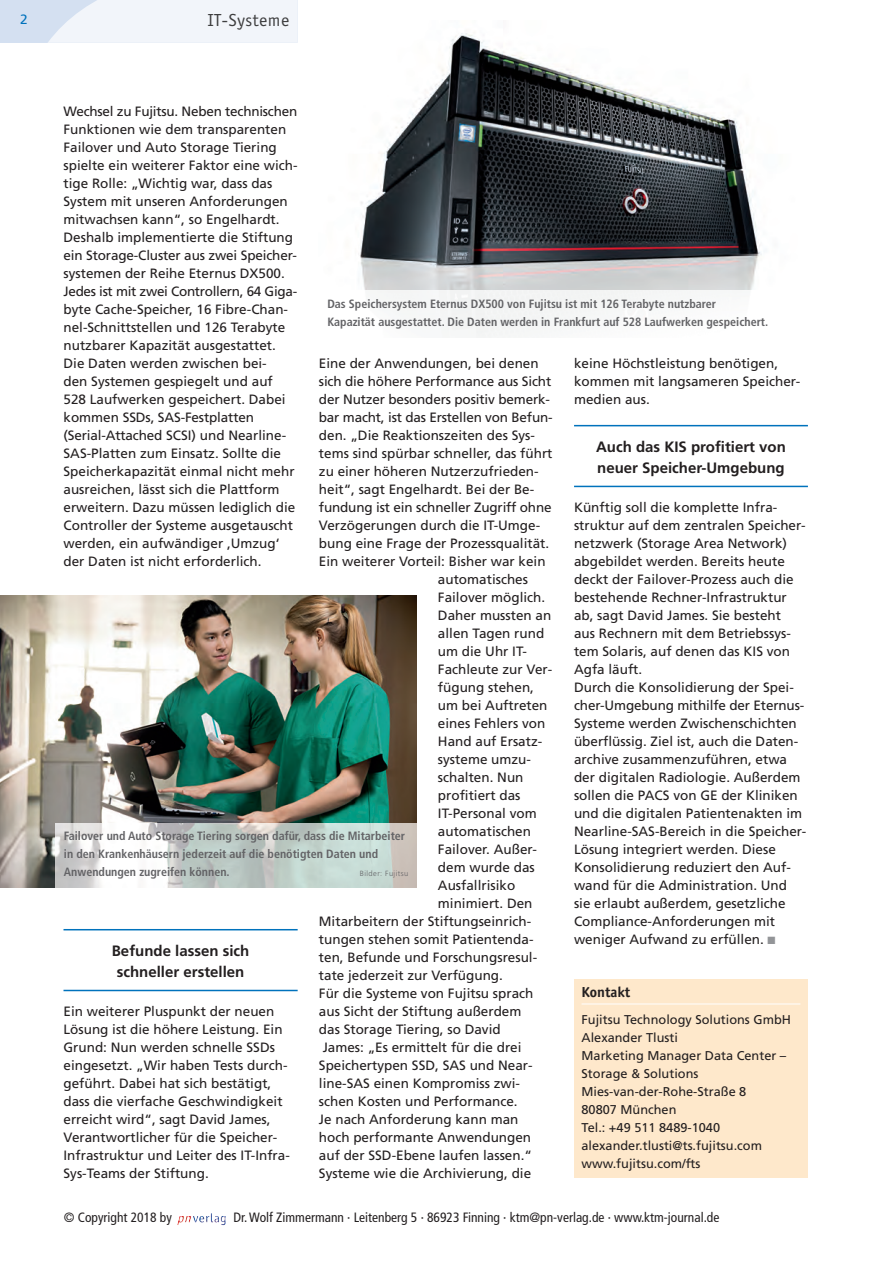
<style>
.page{position:relative;width:893px;height:1263px;background:#fff}
.page>*{position:absolute;margin:0;border:0;box-sizing:border-box;transform-origin:0 0}
.t1{font:18px "Officina Sans";letter-spacing:.03em;color:#3e3e3f}
.t2{font:700 15px/21px "Frutiger";color:#231f20;text-align:center}
.t3{font:700 15px "Officina Sans";color:#231f20}
.t4{font:13.5px/18px "Frutiger";color:#231f20}
.t5{font:condensed 13.5px "Frutiger";color:#231f20}
.t6{font:13.5px "Frutiger";color:#0072bc}
.t7{font:12.75px/18px "Frutiger";color:#231f20}
.t8{font:700 condensed 12px/18px "Frutiger";color:#636366}
.t9{font:300 7.5px "Frutiger";letter-spacing:.055em;color:#636366}
.s1{color:#939598}
</style>
<div class="page">
<div style="left:0;top:0;width:298px;height:43px;background:#d4e0f1"></div>
<svg style="left:48px;top:0;width:250px;height:43px;background:#eff3f9"></svg>
<img style="left:360px;top:33px;width:402px;height:258px">
<hr style="left:64px;top:929px;width:234px;height:1px;background:#0072bc">
<hr style="left:64px;top:990px;width:234px;height:1px;background:#0072bc">
<hr style="left:574px;top:425px;width:234px;height:1px;background:#0072bc">
<hr style="left:574px;top:486px;width:234px;height:1px;background:#0072bc">
<div style="left:574px;top:980px;width:234px;height:198px;background:#fee8cb"></div>
<hr style="left:582px;top:1003px;width:218px;height:1px;background:#fff">
<img style="left:0;top:595px;width:417px;height:292px">
<img style="left:55px;top:823px;width:362px;height:64px">
<img style="left:190px;top:1213px;width:36px;height:13px">
<p class="t6" style="left:20px;top:14px;width:9px">2</p>
<h1 class="t1" style="left:208px;top:14px;width:83px">IT-Systeme</h1>
<p class="t4" style="left:64px;top:104px;width:236px">Wechsel zu Fujitsu. Neben tech ni schen Funktionen wie dem transparenten Failover und Auto Storage Tiering spielte ein weiterer Faktor eine wich&shy;tige Rolle: „Wichtig war, dass das System mit unseren An for derungen mitwachsen kann“, so Engelhardt.<br>Deshalb implementierte die Stiftung ein Storage-Cluster aus zwei Speicher&shy;systemen der Reihe Eternus DX500.<br>Jedes ist mit zwei Controllern, 64 Giga&shy;byte Cache-Speicher, 16 Fibre-Chan&shy;nel-Schnittstellen und 126 Terabyte nutzbarer Kapazität ausge stattet.<br>Die Daten werden zwischen bei-<br>den Systemen gespiegelt und auf 528 Lauf werken gespeichert. Dabei kommen SSDs, SAS-Festplatten (Serial-Attached SCSI) und Nearline-SAS-Platten zum Einsatz. Sollte die Speicher kapazität einmal nicht mehr aus reichen, lässt sich die Plattform erweitern. Dazu müssen lediglich die Controller der Systeme ausgetauscht werden, ein aufwändiger ,Umzug‘ der Daten ist nicht erforderlich.</p>
<p class="t8" style="left:327px;top:295px;width:442px">Das Speichersystem Eternus DX500 von Fujitsu ist mit 126 Terabyte nutzbarer<br>Kapazität ausgestattet. Die Daten werden in Frankfurt auf 528 Laufwerken gespeichert.</p>
<p class="t4" style="left:574px;top:356px;width:228px">keine Höchst leistung benötigen, kommen mit langsameren Speicher&shy;medien aus.</p>
<p class="t2" style="left:596px;top:437px;width:191px;text-align:left">Auch das KIS profitiert von neuer Speicher-Umgebung</p>
<p class="t4" style="left:574px;top:500px;width:234px">Künftig soll die komplette Infra&shy;struktur auf dem zentralen Speicher&shy;netzwerk (Storage Area Network) abgebildet werden. Bereits heute deckt der Failover-Prozess auch die bestehende Rechner-Infrastruktur ab, sagt David James. Sie besteht<br>aus Rechnern mit dem Betriebssys&shy;tem Solaris, auf denen das KIS von Agfa läuft.<br>Durch die Konsolidierung der Spei&shy;cher-Umgebung mithilfe der Eternus-Systeme werden Zwischenschichten überflüssig. Ziel ist, auch die Daten&shy;archive zusammenzuführen, etwa der digitalen Radiologie. Außerdem sollen die PACS von GE der Kliniken und die digitalen Patientenakten im Nearline-SAS-Bereich in die Speicher-Lösung integriert werden. Diese Konsolidierung reduziert den Auf&shy;wand für die Administration. Und sie erlaubt außerdem, gesetz liche Compliance-Anforderungen mit weniger Aufwand zu erfüllen. <span class="s1">■</span></p>
<p class="t4" style="left:319px;top:356px;width:221px">Eine der Anwendungen, bei denen</p>
<p class="t4" style="left:319px;top:374px;width:234px">sich die höhere Performance aus Sicht</p>
<p class="t4" style="left:319px;top:392px;width:233px">der Nutzer besonders positiv bemerk-</p>
<p class="t4" style="left:319px;top:410px;width:235px">bar macht, ist das Erstellen von Be fun -</p>
<p class="t4" style="left:319px;top:428px;width:218px">den. „Die Reaktionszeiten des Sys-</p>
<p class="t4" style="left:319px;top:446px;width:235px">tems sind spürbar schneller, das führt</p>
<p class="t4" style="left:319px;top:464px;width:221px">zu einer höheren Nutzerzufrieden-</p>
<p class="t4" style="left:319px;top:482px;width:217px">heit“, sagt Engelhardt. Bei der Be -</p>
<p class="t4" style="left:319px;top:500px;width:234px">fundung ist ein schneller Zugriff ohne</p>
<p class="t4" style="left:319px;top:518px;width:223px">Ver zögerungen durch die IT-Umge-</p>
<p class="t4" style="left:319px;top:536px;width:232px">bung eine Frage der Prozessqualität.</p>
<p class="t4" style="left:319px;top:554px;width:228px">Ein weiterer Vorteil: Bisher war kein</p>
<p class="t4" style="left:438px;top:572px;width:92px">automatisches</p>
<p class="t4" style="left:438px;top:590px;width:109px">Failover möglich.</p>
<p class="t4" style="left:438px;top:608px;width:115px">Daher mussten an</p>
<p class="t4" style="left:438px;top:626px;width:108px">allen Tagen rund</p>
<p class="t4" style="left:438px;top:644px;width:91px">um die Uhr IT-</p>
<p class="t4" style="left:438px;top:662px;width:116px">Fachleute zur Ver -</p>
<p class="t4" style="left:438px;top:680px;width:98px">fügung stehen,</p>
<p class="t4" style="left:438px;top:698px;width:111px">um bei Auftreten</p>
<p class="t4" style="left:438px;top:716px;width:109px">eines Fehlers von</p>
<p class="t4" style="left:438px;top:734px;width:106px">Hand auf Ersatz-</p>
<p class="t4" style="left:438px;top:752px;width:95px">systeme umzu-</p>
<p class="t4" style="left:438px;top:770px;width:87px">schalten. Nun</p>
<p class="t4" style="left:438px;top:788px;width:84px">profitiert das</p>
<p class="t4" style="left:438px;top:806px;width:100px">IT-Personal vom</p>
<p class="t4" style="left:438px;top:824px;width:95px">automatischen</p>
<p class="t4" style="left:438px;top:842px;width:101px">Failover. Außer-</p>
<p class="t4" style="left:438px;top:860px;width:98px">dem wurde das</p>
<p class="t4" style="left:438px;top:878px;width:79px">Ausfallrisiko</p>
<p class="t4" style="left:438px;top:896px;width:96px">minimiert. Den</p>
<p class="t4" style="left:319px;top:914px;width:214px">Mitarbeitern der Stiftungseinrich-</p>
<p class="t4" style="left:319px;top:932px;width:216px">tungen stehen somit Patientenda-</p>
<p class="t4" style="left:319px;top:950px;width:220px">ten, Befunde und Forschungs resul -</p>
<p class="t4" style="left:319px;top:968px;width:186px">tate jederzeit zur Verfügung.</p>
<p class="t4" style="left:319px;top:986px;width:216px">Für die Systeme von Fujitsu sprach</p>
<p class="t4" style="left:319px;top:1004px;width:204px">aus Sicht der Stiftung außerdem</p>
<p class="t4" style="left:319px;top:1022px;width:183px">das Storage Tiering, so David</p>
<p class="t4" style="left:323px;top:1040px;width:200px">James: „Es ermittelt für die drei</p>
<p class="t4" style="left:319px;top:1058px;width:215px">Speicher typen SSD, SAS und Near -</p>
<p class="t4" style="left:319px;top:1076px;width:203px">line-SAS einen Kompromiss zwi-</p>
<p class="t4" style="left:319px;top:1094px;width:200px">schen Kosten und Performance.</p>
<p class="t4" style="left:319px;top:1112px;width:201px">Je nach An forderung kann man</p>
<p class="t4" style="left:319px;top:1130px;width:214px">hoch performante Anwendungen</p>
<p class="t4" style="left:319px;top:1148px;width:215px">auf der SSD-Ebene laufen lassen.“</p>
<p class="t4" style="left:319px;top:1166px;width:214px">Systeme wie die Archivierung, die</p>
<p class="t8" style="left:64px;top:828px;width:343px">Failover und Auto Storage Tiering sorgen dafür, dass die Mitarbeiter in den Krankenhäusern jederzeit auf die benötigten Daten und<br>Anwendungen zugreifen können.</p>
<p class="t9" style="left:360px;top:870px;width:50px">Bilder: Fujitsu</p>
<p class="t2" style="left:112px;top:941px;width:139px">Befunde lassen sich schneller erstellen</p>
<p class="t4" style="left:64px;top:1004px;width:228px">Ein weiterer Pluspunkt der neuen Lösung ist die höhere Leistung. Ein Grund: Nun werden schnelle SSDs eingesetzt. „Wir haben Tests durch&shy;geführt. Dabei hat sich bestätigt, dass die vierfache Geschwindigkeit erreicht wird“, sagt David James, Verantwortlicher für die Speicher-Infrastruktur und Leiter des IT-Infra-Sys-Teams der Stiftung.</p>
<p class="t3" style="left:582px;top:986px;width:50px">Kontakt</p>
<p class="t7" style="left:582px;top:1011px;width:211px">Fujitsu Technology Solutions GmbH<br>Alexander Tlusti<br>Marketing Manager Data Center –<br>Storage &amp; Solutions<br>Mies-van-der-Rohe-Straße 8<br>80807 München<br>Tel.: +49 511 8489-1040 alexander.tlusti@ts.fujitsu.com www.fujitsu.com/fts</p>
<p class="t5" style="left:64px;top:1212px;width:110px">© Copyright 2018 by</p>
<p class="t5" style="left:233px;top:1212px;width:487px">Dr. Wolf Zimmermann · Leitenberg 5 · 86923 Finning · ktm@pn-verlag.de · www.ktm-journal.de</p>
</div>
